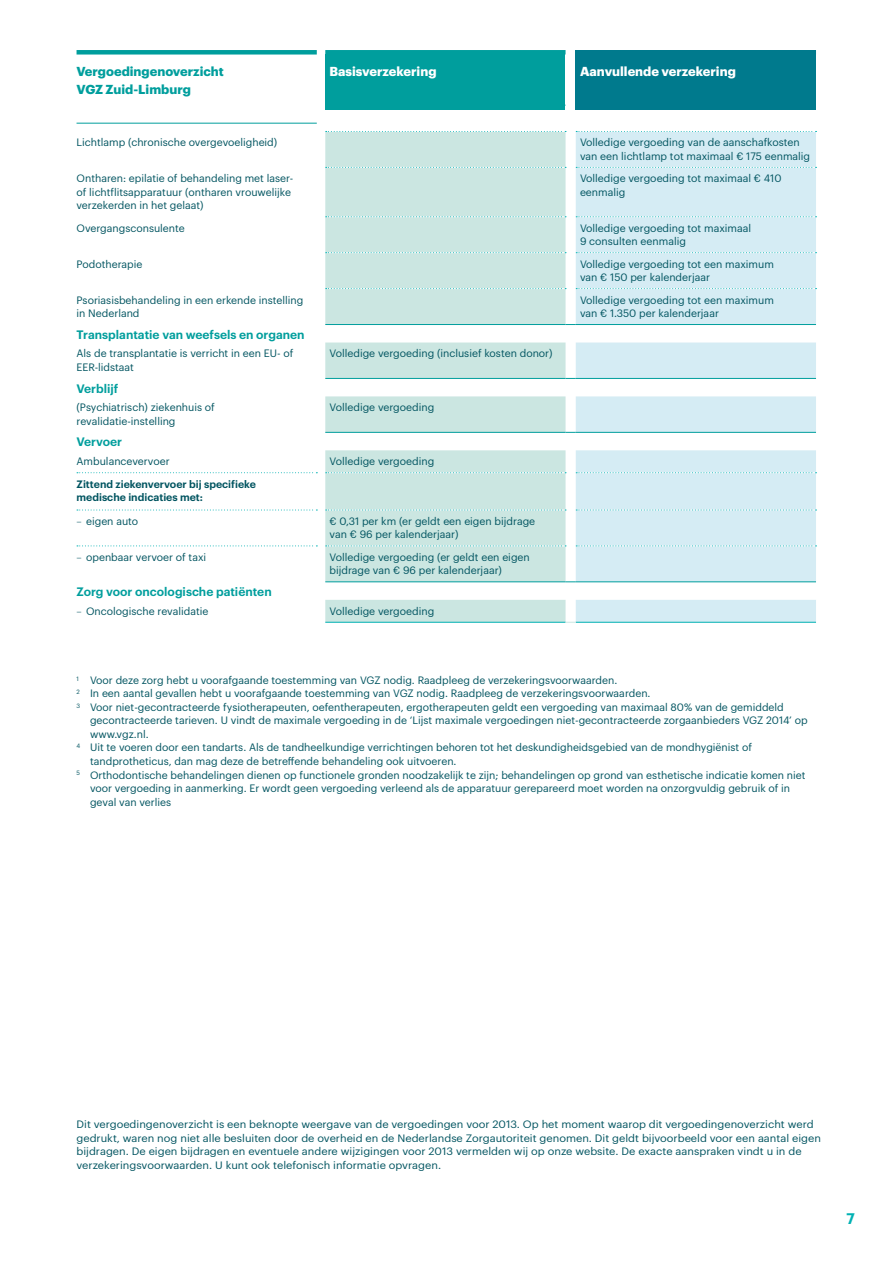
<style>
.page{position:relative;width:893px;height:1263px;background:#fff}
.page>*{position:absolute;margin:0;border:0;box-sizing:border-box;transform-origin:0 0}
.t1{font:600 15px "Graphik";color:#00b1b3}
.t2{font:700 12.75px "Graphik";color:#fff}
.t3{font:700 12.75px/18px "Graphik";color:#009e9d}
.t4{font:600 12px "Graphik";color:#009e9d}
.t5{font:10.5px/13.5px "Graphik";color:#005460}
.t6{font:10.5px/13.5px "Graphik";color:#005460;scale:1.05 1}
.t7{font:600 10.5px/13.5px "Graphik";color:#005460}
.s1{font-weight:300}
</style>
<div class="page">
<div style="left:325px;top:54px;width:241px;height:55px;background:#009e9d"></div>
<div style="left:576px;top:54px;width:240px;height:55px;background:#007a8d"></div>
<svg style="left:325px;top:131px;width:241px;height:491px;background:#d2e9e5"></svg>
<svg style="left:576px;top:132px;width:240px;height:490px;background:#daeef5"></svg>
<hr style="left:325px;top:622px;width:241px;height:1px;background:#00b1b3">
<hr style="left:576px;top:622px;width:240px;height:1px;background:#00b1b3">
<svg style="left:326px;top:131px;width:240px;height:1px"></svg>
<svg style="left:326px;top:167px;width:240px;height:1px"></svg>
<svg style="left:576px;top:131px;width:241px;height:1px"></svg>
<svg style="left:576px;top:167px;width:241px;height:1px"></svg>
<svg style="left:77px;top:472px;width:240px;height:1px"></svg>
<svg style="left:576px;top:472px;width:241px;height:1px"></svg>
<svg style="left:77px;top:510px;width:240px;height:1px"></svg>
<svg style="left:576px;top:510px;width:241px;height:1px"></svg>
<svg style="left:77px;top:545px;width:240px;height:1px"></svg>
<svg style="left:576px;top:545px;width:241px;height:1px"></svg>
<svg style="left:326px;top:472px;width:240px;height:1px"></svg>
<svg style="left:326px;top:510px;width:240px;height:1px"></svg>
<svg style="left:326px;top:545px;width:240px;height:1px"></svg>
<svg style="left:326px;top:216px;width:240px;height:1px"></svg>
<svg style="left:576px;top:216px;width:241px;height:1px"></svg>
<svg style="left:326px;top:252px;width:240px;height:1px"></svg>
<svg style="left:576px;top:252px;width:241px;height:1px"></svg>
<svg style="left:326px;top:288px;width:240px;height:1px"></svg>
<svg style="left:576px;top:288px;width:241px;height:1px"></svg>
<hr style="left:325px;top:324px;width:241px;height:1px;background:#009e9d">
<hr style="left:576px;top:324px;width:240px;height:1px;background:#009e9d">
<hr style="left:325px;top:378px;width:241px;height:1px;background:#009e9d">
<hr style="left:576px;top:378px;width:240px;height:1px;background:#009e9d">
<hr style="left:325px;top:432px;width:241px;height:1px;background:#009e9d">
<hr style="left:576px;top:432px;width:240px;height:1px;background:#009e9d">
<hr style="left:325px;top:582px;width:241px;height:1px;background:#009e9d">
<hr style="left:576px;top:582px;width:240px;height:1px;background:#009e9d">
<div style="left:77px;top:50px;width:240px;height:5px;background:#009e9d"></div>
<hr style="left:77px;top:123px;width:240px;height:1px;background:#009e9d">
<div style="left:325px;top:50px;width:241px;height:5px;background:#009e9d"></div>
<div style="left:576px;top:50px;width:240px;height:8px;background:#007a8d"></div>
<p class="t3" style="left:77px;top:61px;width:149px">Vergoedingenoverzicht<br>VGZ Zuid-Limburg</p>
<p class="t2" style="left:330px;top:61px;width:108px">Basisverzekering</p>
<p class="t2" style="left:580px;top:61px;width:157px">Aanvullende verzekering</p>
<p class="t5" style="left:77px;top:135px;width:202px">Lichtlamp (chronische overgevoeligheid)</p>
<p class="t5" style="left:580px;top:135px;width:232px">Volledige vergoeding van de aanschafkosten van een lichtlamp tot maximaal € 175 eenmalig</p>
<p class="t5" style="left:77px;top:171px;width:218px">Ontharen: epilatie of behandeling met laser&shy;of lichtflitsapparatuur (ontharen vrouwelijke verzekerden in het gelaat)</p>
<p class="t5" style="left:580px;top:171px;width:203px">Volledige vergoeding tot maximaal € 410 eenmalig</p>
<p class="t5" style="left:77px;top:220px;width:110px">Overgangsconsulente</p>
<p class="t5" style="left:580px;top:220px;width:173px">Volledige vergoeding tot maximaal<br>9 consulten eenmalig</p>
<p class="t5" style="left:77px;top:256px;width:67px">Podotherapie</p>
<p class="t5" style="left:580px;top:256px;width:195px">Volledige vergoeding tot een maximum van € 150 per kalenderjaar</p>
<p class="t5" style="left:77px;top:292px;width:228px">Psoriasisbehandeling in een erkende instelling in Nederland</p>
<p class="t5" style="left:580px;top:292px;width:195px">Volledige vergoeding tot een maximum van € 1.350 per kalenderjaar</p>
<p class="t4" style="left:77px;top:325px;width:230px">Transplantatie van weefsels en organen</p>
<p class="t5" style="left:77px;top:346px;width:218px">Als de transplantatie is verricht in een EU- of<br>EER-lidstaat</p>
<p class="t5" style="left:330px;top:346px;width:225px">Volledige vergoeding (inclusief kosten donor)</p>
<p class="t4" style="left:77px;top:379px;width:43px">Verblijf</p>
<p class="t5" style="left:77px;top:400px;width:140px">(Psychiatrisch) ziekenhuis of revalidatie-instelling</p>
<p class="t5" style="left:330px;top:400px;width:106px">Volledige vergoeding</p>
<p class="t4" style="left:77px;top:433px;width:47px">Vervoer</p>
<p class="t5" style="left:77px;top:454px;width:95px">Ambulancevervoer</p>
<p class="t5" style="left:330px;top:454px;width:106px">Volledige vergoeding</p>
<p class="t7" style="left:77px;top:476px;width:181px">Zittend ziekenvervoer bij specifieke medische indicaties met:</p>
<p class="t5" style="left:77px;top:513px;width:63px"><span class="s1">–</span> eigen auto</p>
<p class="t5" style="left:330px;top:513px;width:207px">€ 0,31 per km (er geldt een eigen bijdrage van € 96 per kalenderjaar)</p>
<p class="t5" style="left:77px;top:549px;width:131px"><span class="s1">–</span> openbaar vervoer of taxi</p>
<p class="t5" style="left:330px;top:549px;width:202px">Volledige vergoeding (er geldt een eigen bijdrage van € 96 per kalenderjaar)</p>
<p class="t4" style="left:77px;top:582px;width:197px">Zorg voor oncologische patiënten</p>
<p class="t5" style="left:77px;top:603px;width:133px"><span class="s1">–</span> Oncologische revalidatie</p>
<p class="t5" style="left:330px;top:603px;width:106px">Volledige vergoeding</p>
<p class="t5" style="left:77px;top:672px;width:542px"><sup>1</sup> Voor deze zorg hebt u voorafgaande toestemming van VGZ nodig. Raadpleeg de verzekeringsvoorwaarden.</p>
<p class="t5" style="left:77px;top:686px;width:575px"><sup>2</sup> In een aantal gevallen hebt u voorafgaande toestemming van VGZ nodig. Raadpleeg de verzekeringsvoorwaarden.</p>
<p class="t5" style="left:77px;top:699px;width:709px"><sup>3</sup> Voor niet-gecontracteerde fysiotherapeuten, oefentherapeuten, ergotherapeuten geldt een vergoeding van maximaal 80% van de gemiddeld</p>
<p class="t5" style="left:90px;top:713px;width:719px">gecontracteerde tarieven. U vindt de maximale vergoeding in de ‘Lijst maximale vergoedingen niet-gecontracteerde zorgaanbieders VGZ 2014’ op</p>
<p class="t5" style="left:90px;top:726px;width:60px">www.vgz.nl.</p>
<p class="t5" style="left:77px;top:740px;width:677px"><sup>4</sup> Uit te voeren door een tandarts. Als de tandheelkundige verrichtingen behoren tot het deskundigheidsgebied van de mondhygiënist of</p>
<p class="t5" style="left:90px;top:753px;width:368px">tandprotheticus, dan mag deze de betreffende behandeling ook uitvoeren.</p>
<p class="t5" style="left:77px;top:767px;width:730px"><sup>5</sup> Orthodontische behandelingen dienen op functionele gronden noodzakelijk te zijn; behandelingen op grond van esthetische indicatie komen niet</p>
<p class="t5" style="left:90px;top:780px;width:702px">voor vergoeding in aanmerking. Er wordt geen vergoeding verleend als de apparatuur gerepareerd moet worden na onzorgvuldig gebruik of in</p>
<p class="t5" style="left:90px;top:794px;width:83px">geval van verlies</p>
<p class="t6" style="left:77px;top:1117px;width:710px">Dit vergoedingenoverzicht is een beknopte weergave van de vergoedingen voor 2013. Op het moment waarop dit vergoedingenoverzicht werd gedrukt, waren nog niet alle besluiten door de overheid en de Nederlandse Zorgautoriteit genomen. Dit geldt bijvoorbeeld voor een aantal eigen bijdragen. De eigen bijdragen en eventuele andere wijzigingen voor 2013 vermelden wij op onze website. De exacte aanspraken vindt u in de verzekeringsvoorwaarden. U kunt ook telefonisch informatie opvragen.</p>
<h1 class="t1" style="left:846px;top:1207px;width:10px">7</h1>
</div>
